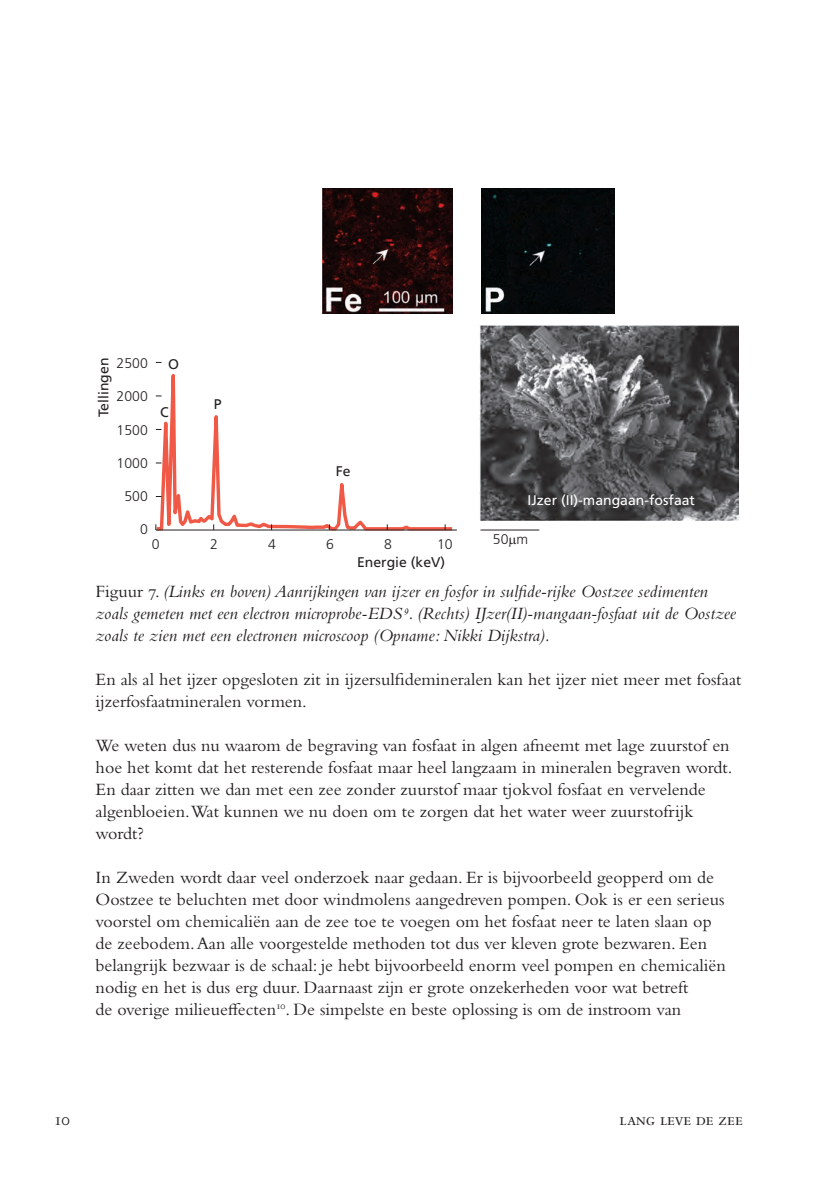
<style>
.page{position:relative;width:840px;height:1191px;background:#fff}
.page>*{position:absolute;margin:0;border:0;box-sizing:border-box;transform-origin:0 0}
.t1{font:18px/22px "Bembo Std";color:#231f20}
.t2{font:italic 18px/22px "Bembo Std";color:#231f20}
.t3{font:18px "Bembo Std";letter-spacing:-.02em;color:#231f20}
.t4{font:300 14px "Frutiger LT Std";color:#231f20}
.t5{font:14px "Frutiger LT Std";color:#231f20}
.t6{font:14px "Frutiger LT Std";color:#fff}
.s1{font-style:normal}
</style>
<div class="page">
<img style="left:322px;top:188px;width:292px;height:126px">
<img style="left:479px;top:325px;width:258px;height:196px">
<svg style="left:155px;top:215px;width:300px;height:316px"></svg>
<hr style="left:156px;top:529px;width:300px;height:1px;background:#231f20">
<hr style="left:480px;top:529px;width:59px;height:1px;background:#231f20">
<div style="left:453px;top:187px;width:27px;height:131px;background:#fff"></div>
<div style="left:281px;top:314px;width:371px;height:6px;background:#fff"></div>
<div style="left:267px;top:186px;width:22px;height:130px;background:#fff"></div>
<p class="t4" style="left:117px;top:355px;width:33px">2500</p>
<p class="t5" style="left:95px;top:417px;width:61px;rotate:-90deg">Tellingen</p>
<p class="t4" style="left:117px;top:389px;width:33px">2000</p>
<p class="t4" style="left:117px;top:422px;width:33px">1500</p>
<p class="t4" style="left:117px;top:455px;width:33px">1000</p>
<p class="t4" style="left:124px;top:488px;width:25px">500</p>
<p class="t4" style="left:140px;top:521px;width:9px">0</p>
<p class="t5" style="left:168px;top:355px;width:12px">O</p>
<p class="t5" style="left:160px;top:403px;width:10px">C</p>
<p class="t5" style="left:214px;top:396px;width:9px">P</p>
<p class="t5" style="left:336px;top:462px;width:16px">Fe</p>
<p class="t4" style="left:152px;top:536px;width:9px">0</p>
<p class="t4" style="left:210px;top:536px;width:9px">2</p>
<p class="t4" style="left:268px;top:536px;width:9px">4</p>
<p class="t4" style="left:326px;top:536px;width:9px">6</p>
<p class="t4" style="left:384px;top:536px;width:9px">8</p>
<p class="t4" style="left:437px;top:536px;width:17px">10</p>
<p class="t5" style="left:357px;top:553px;width:89px">Energie (keV)</p>
<p class="t6" style="left:527px;top:492px;width:169px">IJzer (II)-mangaan-fosfaat</p>
<p class="t4" style="left:492px;top:531px;width:37px">50 m</p>
<p class="t2" style="left:96px;top:580px;width:641px"><span class="s1">Figuur 7.</span> (Links en boven) Aanrijkingen van ijzer en fosfor in sulfide-rijke Oostzee sedimenten zoals gemeten met een electron microprobe-EDS <sup>9</sup>. (Rechts) IJzer(II)-mangaan-fosfaat uit de Oostzee zoals te zien met een electronen microscoop (Opname: Nikki Dijkstra).</p>
<p class="t1" style="left:96px;top:668px;width:647px">En als al het ijzer opgesloten zit in ijzersulfidemineralen kan het ijzer niet meer met fosfaat ijzerfosfaatmineralen vormen.</p>
<p class="t1" style="left:96px;top:734px;width:638px">We weten dus nu waarom de begraving van fosfaat in algen afneemt met lage zuurstof en hoe het komt dat het resterende fosfaat maar heel langzaam in mineralen begraven wordt.<br>En daar zitten we dan met een zee zonder zuurstof maar tjokvol fosfaat en vervelende algenbloeien.Wat kunnen we nu doen om te zorgen dat het water weer zuurstofrijk wordt?</p>
<p class="t1" style="left:96px;top:866px;width:631px">In Zweden wordt daar veel onderzoek naar gedaan. Er is bijvoorbeeld geopperd om de Oostzee te beluchten met door windmolens aangedreven pompen. Ook is er een serieus voorstel om chemicaliën aan de zee toe te voegen om het fosfaat neer te laten slaan op de zeebodem. Aan alle voorgestelde methoden tot dus ver kleven grote bezwaren. Een belangrijk bezwaar is de schaal: je hebt bijvoorbeeld enorm veel pompen en chemicaliën nodig en het is dus erg duur. Daarnaast zijn er grote onzekerheden voor wat betreft<br>de overige milieueffecten<sup>10</sup>. De simpelste en beste oplossing is om de instroom van</p>
<p class="t1" style="left:54px;top:1108px;width:18px">10</p>
<p class="t3" style="left:619px;top:1108px;width:124px">Lang leve de zee</p>
</div>
